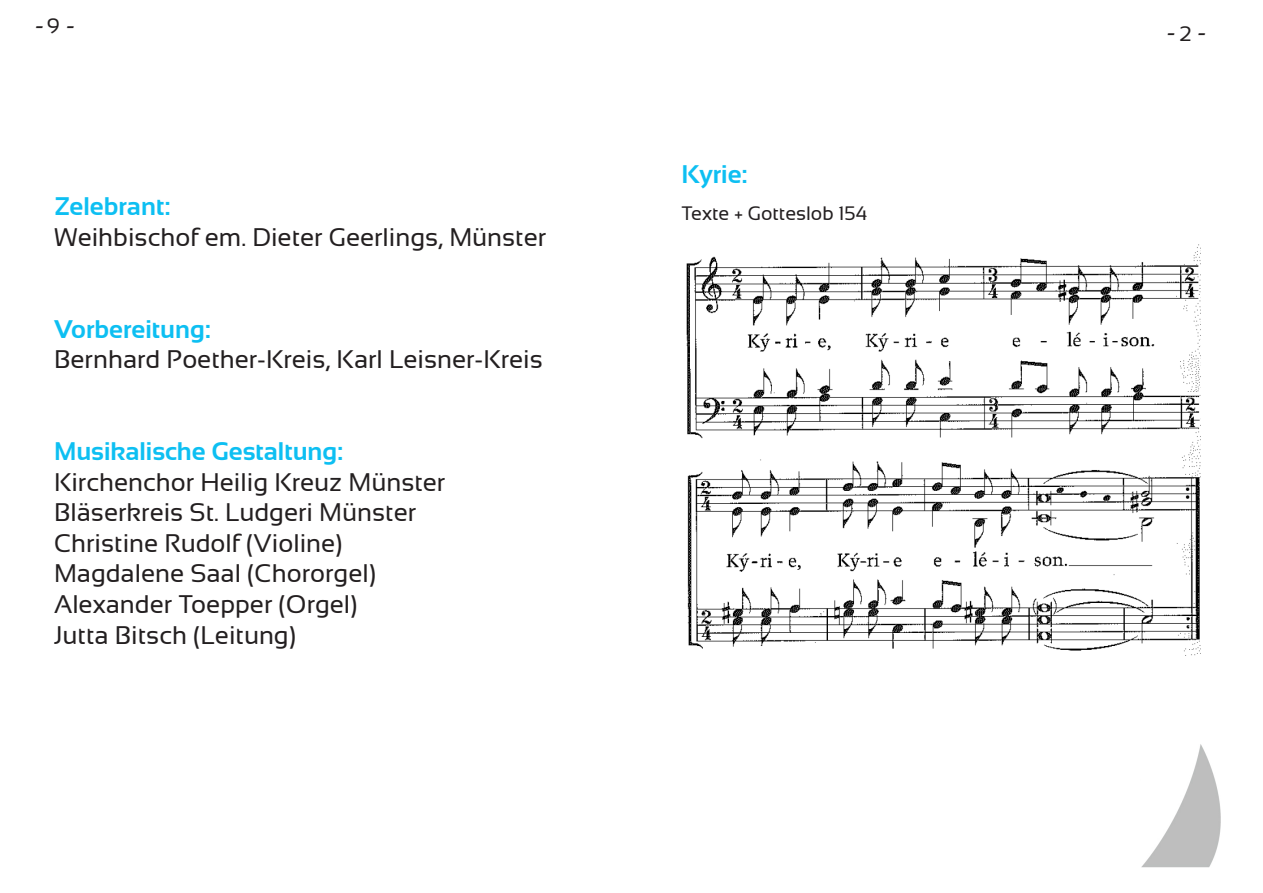
<style>
.page{position:relative;width:1263px;height:893px;background:#fff}
.page>*{position:absolute;margin:0;border:0;box-sizing:border-box;transform-origin:0 0}
.t1{font:25.5px/30.6px "Sansation";color:#231f20}
.t2{font:700 25.5px "Sansation";color:#0dbff2}
.t3{font:700 25.5px "Minion Pro";color:#231f20}
.t4{font:21px "Sansation";color:#231f20}
.t5{font:19.5px "Sansation";color:#231f20}
.s1{font-weight:700;color:#0dbff2}
</style>
<div class="page">
<img style="left:1141px;top:744px;width:79px;height:124px">
<img style="left:686px;top:244px;width:515px;height:411px">
<p class="t4" style="left:47px;top:14px;width:14px">9</p>
<p class="t3" style="left:35px;top:7px;width:41px">- -</p>
<p class="t1" style="left:54px;top:191px;width:494px"><span class="s1">Zelebrant:<br></span>Weihbischof em. Dieter Geerlings, Münster</p>
<p class="t1" style="left:54px;top:313px;width:490px"><span class="s1">Vorbereitung:<br></span>Bernhard Poether-Kreis, Karl Leisner-Kreis</p>
<p class="t2" style="left:54px;top:437px;width:291px">Musikalische Gestaltung:</p>
<p class="t1" style="left:54px;top:466px;width:393px">Kirchenchor Heilig Kreuz Münster</p>
<p class="t1" style="left:54px;top:497px;width:364px">Bläserkreis St. Ludgeri Münster</p>
<p class="t1" style="left:54px;top:528px;width:290px">Christine Rudolf (Violine)</p>
<p class="t1" style="left:54px;top:558px;width:323px">Magdalene Saal (Chororgel)</p>
<p class="t1" style="left:54px;top:589px;width:305px">Alexander Toepper (Orgel)</p>
<p class="t1" style="left:54px;top:619px;width:244px">Jutta Bitsch (Leitung)</p>
<p class="t2" style="left:681px;top:160px;width:68px">Kyrie:</p>
<p class="t5" style="left:681px;top:202px;width:187px">Texte + Gotteslob 154</p>
<p class="t4" style="left:1180px;top:22px;width:13px">2</p>
<p class="t3" style="left:1167px;top:13px;width:41px">- -</p>
</div>
